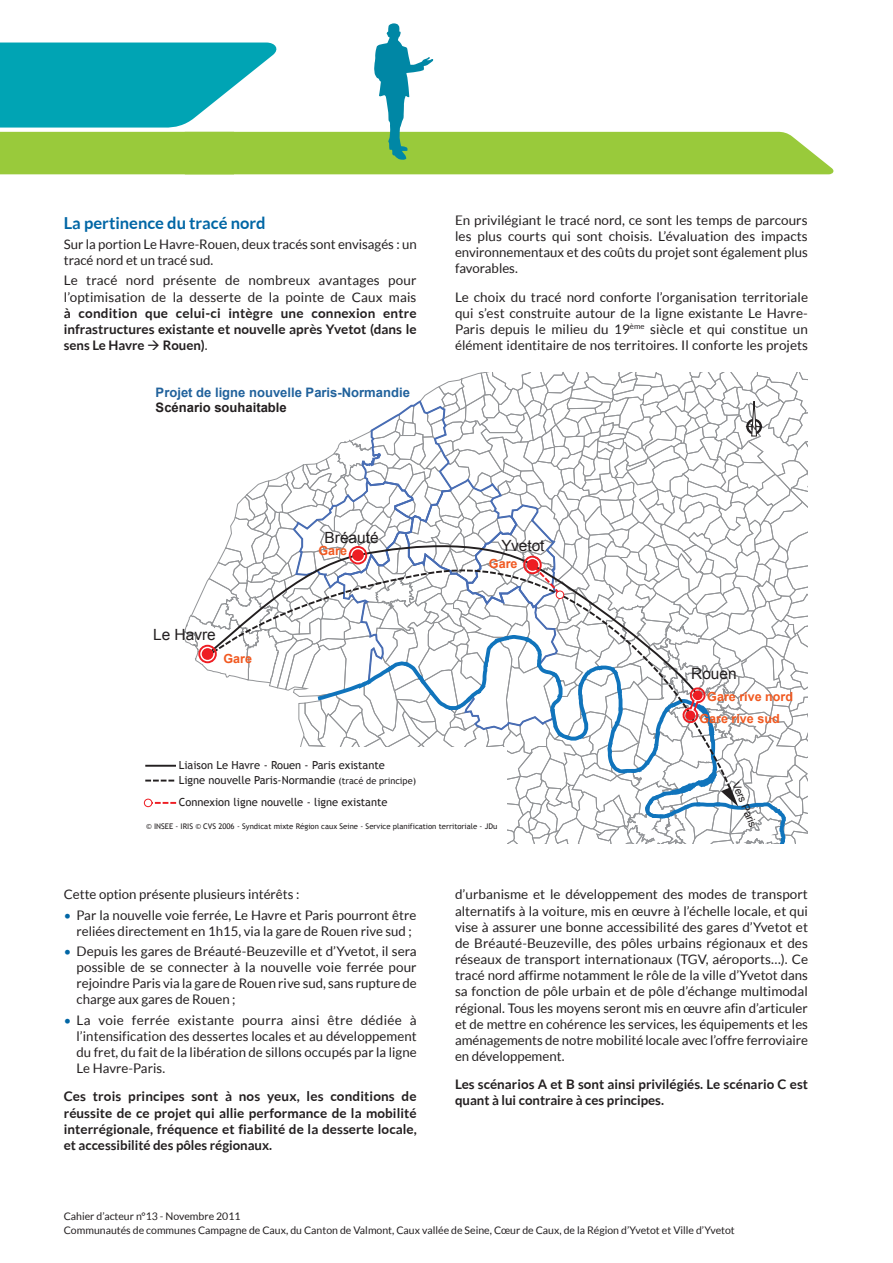
<style>
.page{position:relative;width:893px;height:1263px;background:#fff}
.page>*{position:absolute;margin:0;border:0;box-sizing:border-box;transform-origin:0 0}
.Titre_3{font:700 16.5px "Lato";color:#0166a5}
.t1{font:15.45px "Arial";color:#231f20}
.Texte_courant{font:13.2px/16.2px "Lato";color:#231f20;text-align:justify}
.Texte_courant-2{font:700 13.2px/16.2px "Lato";color:#231f20;text-align:justify}
.Puces{font:13.2px/16.2px "Lato";color:#231f20;text-align:justify}
.t2{font:700 13.05px/15.6px "Arial";color:#21629c}
.t3{font:700 12.6px/22.2px "Arial";color:#f15921}
.t4{font:11.1px/15.6px "Trebuchet MS";color:#231f20}
.t5{font:10.65px "Arial";color:#231f20}
.Texte_courant-3{font:10.5px/13.5px "Lato";color:#231f20}
.t6{font:8.25px "Arial";color:#231f20}
.t7{font:7.8px "Trebuchet MS";color:#231f20}
.s1{font-weight:400}
.s2{color:#231f20}
.s3{font-size:9.15px}
.s4{font-size:12.9px;color:#0166a5}
</style>
<div class="page">
<svg style="left:0;top:23px;width:834px;height:151px"></svg>
<svg style="left:184px;top:372px;width:624px;height:472px"></svg>
<div style="left:133px;top:747px;width:374px;height:96px;background:#fff"></div>
<hr style="left:146px;top:765px;width:29px;height:2px;background:#231f20">
<svg style="left:146px;top:780px;width:29px;height:1px"></svg>
<svg style="left:152px;top:802px;width:25px;height:2px"></svg>
<div style="left:144px;top:799px;width:8px;height:8px;border:1px solid #ee1d23;border-radius:50%"></div>
<p class="Titre_3" style="left:64px;top:213px;width:203px">La pertinence du tracé nord</p>
<p class="Texte_courant" style="left:64px;top:236px;width:354px">Sur la portion Le Havre-Rouen, deux tracés sont envisagés : un tracé nord et un tracé sud.</p>
<p class="Texte_courant-2" style="left:64px;top:272px;width:354px"><span class="s1">Le tracé nord présente de nombreux avantages pour l’optimisation de la desserte de la pointe de Caux mais </span>à condition que celui-ci intègre une connexion entre infrastructures existante et nouvelle après Yvetot (dans le sens Le Havre → Rouen)<span class="s1">.</span></p>
<p class="t2" style="left:156px;top:384px;width:256px">Projet de ligne nouvelle Paris-Normandie<br><span class="s2">Scénario souhaitable</span></p>
<p class="Texte_courant" style="left:455px;top:212px;width:354px">En privilégiant le tracé nord, ce sont les temps de parcours les plus courts qui sont choisis. L’évaluation des impacts environnementaux et des coûts du projet sont également plus favorables.</p>
<p class="Texte_courant" style="left:455px;top:289px;width:355px">Le choix du tracé nord conforte l’organisation territoriale qui s’est construite autour de la ligne existante Le Havre-Paris depuis le milieu du 19<sup>ème</sup> siècle et qui constitue un élément identitaire de nos territoires. Il conforte les projets</p>
<p class="t6" style="left:751px;top:422px;width:7px">N</p>
<p class="t1" style="left:325px;top:529px;width:56px">Bréauté</p>
<p class="t3" style="left:318px;top:539px;width:30px">Gare</p>
<p class="t1" style="left:502px;top:537px;width:44px">Yvetot</p>
<p class="t1" style="left:153px;top:625px;width:64px">Le Havre</p>
<p class="t3" style="left:224px;top:647px;width:30px">Gare</p>
<p class="t3" style="left:489px;top:552px;width:30px">Gare</p>
<p class="t4" style="left:179px;top:757px;width:239px">Liaison Le Havre - Rouen - Paris existante<br>Ligne nouvelle Paris-Normandie <span class="s3">(tracé de principe)</span></p>
<p class="t7" style="left:146px;top:822px;width:353px">© INSEE - IRIS © CVS 2006 - Syndicat mixte Région caux Seine - Service planification territoriale - JDu</p>
<p class="t4" style="left:179px;top:794px;width:210px">Connexion ligne nouvelle - ligne existante</p>
<p class="t1" style="left:691px;top:665px;width:47px">Rouen</p>
<p class="t3" style="left:699px;top:685px;width:95px;text-indent:8px">Gare rive nord<br>Gare rive sud</p>
<p class="t5" style="left:741px;top:780px;width:50px;rotate:68deg">Vers Paris</p>
<p class="Texte_courant" style="left:64px;top:886px;width:237px">Cette option présente plusieurs intérêts :</p>
<p class="Puces" style="left:77px;top:907px;width:341px;text-indent:-13px"><span class="s4">•</span> Par la nouvelle voie ferrée, Le Havre et Paris pourront être reliées directement en 1h15, via la gare de Rouen rive sud ;</p>
<p class="Puces" style="left:77px;top:943px;width:342px;text-indent:-13px"><span class="s4">•</span> Depuis les gares de Bréauté-Beuzeville et d’Yvetot, il sera possible de se connecter à la nouvelle voie ferrée pour rejoindre Paris via la gare de Rouen rive sud, sans rupture de charge aux gares de Rouen ;</p>
<p class="Puces" style="left:77px;top:1012px;width:342px;text-indent:-13px"><span class="s4">•</span> La voie ferrée existante pourra ainsi être dédiée à l’intensification des dessertes locales et au développement du fret, du fait de la libération de sillons occupés par la ligne Le Havre-Paris.</p>
<p class="Texte_courant-2" style="left:64px;top:1088px;width:355px">Ces trois principes sont à nos yeux, les conditions de réussite de ce projet qui allie performance de la mobilité interrégionale, fréquence et fiabilité de la desserte locale, et accessibilité des pôles régionaux.</p>
<p class="Texte_courant" style="left:455px;top:886px;width:355px">d’urbanisme et le développement des modes de transport alternatifs à la voiture, mis en œuvre à l’échelle locale, et qui vise à assurer une bonne accessibilité des gares d’Yvetot et de Bréauté-Beuzeville, des pôles urbains régionaux et des réseaux de transport internationaux (TGV, aéroports…). Ce tracé nord affirme notamment le rôle de la ville d’Yvetot dans sa fonction de pôle urbain et de pôle d’échange multimodal régional. Tous les moyens seront mis en œuvre afin d’articuler et de mettre en cohérence les services, les équipements et les aménagements de notre mobilité locale avec l’offre ferroviaire en développement.</p>
<p class="Texte_courant-2" style="left:455px;top:1076px;width:354px">Les scénarios A et B sont ainsi privilégiés. Le scénario C est quant à lui contraire à ces principes.</p>
<p class="Texte_courant-3" style="left:64px;top:1210px;width:673px">Cahier d’acteur n°13 - Novembre 2011<br>Communautés de communes Campagne de Caux, du Canton de Valmont, Caux vallée de Seine, Cœur de Caux, de la Région d’Yvetot et Ville d’Yvetot</p>
</div>
